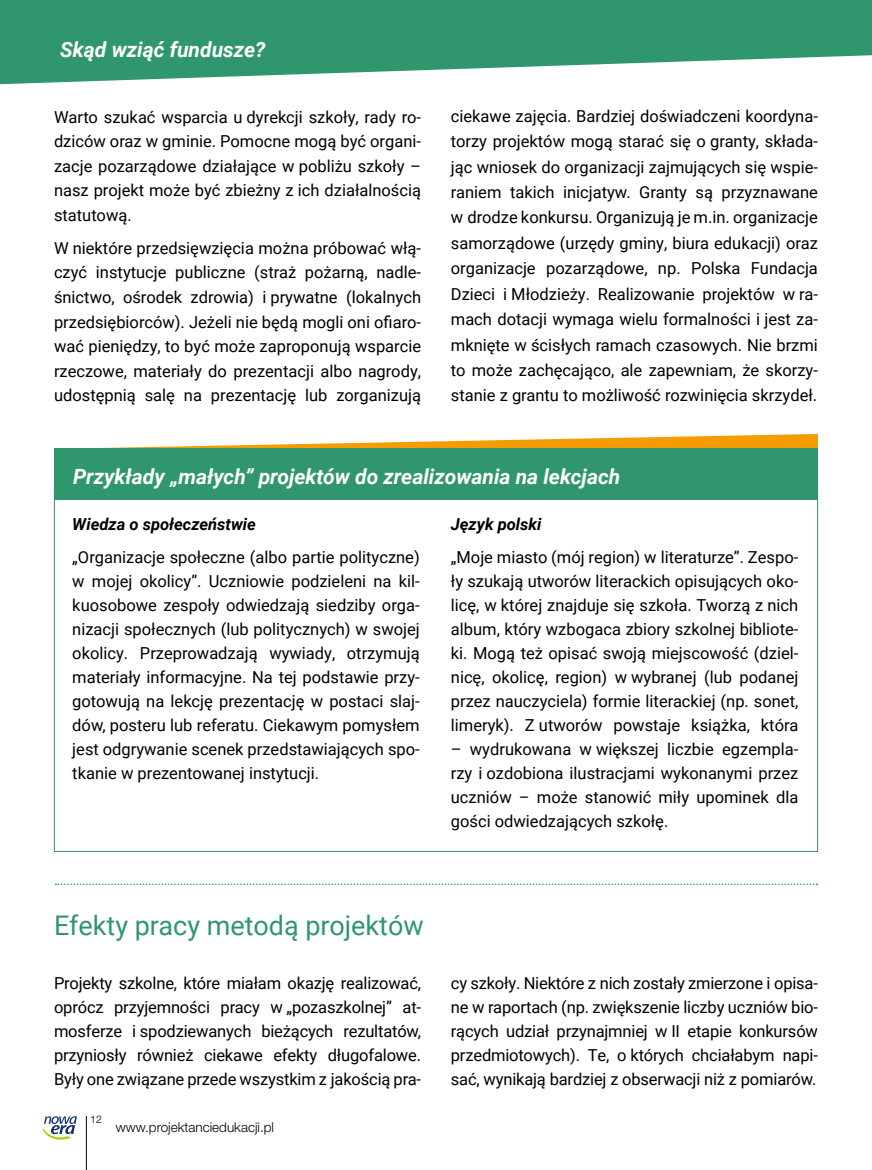
<style>
.page{position:relative;width:872px;height:1170px;background:#fff}
.page>*{position:absolute;margin:0;border:0;box-sizing:border-box;transform-origin:0 0}
.t1{font:27px "Roboto";color:#2f966e}
.t2{font:italic 700 21px "Roboto";color:#fff}
.t3{font:16.5px/24px "Roboto";color:#000;text-align:justify}
.t4{font:italic 700 16.5px "Roboto";color:#000}
.t5{font:300 13.5px "Helvetica Neue LT Pro";color:#000}
.t6{font:300 10.5px "Helvetica Neue LT Pro";color:#000}
</style>
<div class="page">
<hr style="left:86px;top:1115px;width:1px;height:54px;background:#000">
<svg style="left:43px;top:1116px;width:34px;height:23px"></svg>
<svg style="left:0;top:0;width:872px;height:84px;fill:#2f966e"></svg>
<svg style="left:54px;top:434px;width:764px;height:15px"></svg>
<div style="left:54px;top:449px;width:764px;height:51px;background:#2f966e"></div>
<svg style="left:56px;top:883px;width:761px;height:1px"></svg>
<p class="t2" style="left:60px;top:35px;width:207px">Skąd wziąć fundusze?</p>
<p class="t3" style="left:54px;top:104px;width:368px;line-height:24.6px">Warto szukać wsparcia u dyrekcji szkoły, rady ro&shy;dziców oraz w gminie. Pomocne mogą być organi&shy;zacje pozarządowe działające w pobliżu szkoły – nasz projekt może być zbieżny z ich działalnością statutową.</p>
<p class="t3" style="left:54px;top:235px;width:368px;line-height:24.6px">W niektóre przedsięwzięcia można próbować włą&shy;czyć instytucje publiczne (straż pożarną, nadle&shy;śnictwo, ośrodek zdrowia) i prywatne (lokalnych przedsiębiorców). Jeżeli nie będą mogli oni ofiaro&shy;wać pieniędzy, to być może zaproponują wsparcie rzeczowe, materiały do prezentacji albo nagrody, udostępnią salę na prezentację lub zorganizują</p>
<p class="t3" style="left:451px;top:102px;width:368px;line-height:25.3px">ciekawe zajęcia. Bardziej doświadczeni koordyna&shy;torzy projektów mogą starać się o granty, składa&shy;jąc wniosek do organizacji zajmujących się wspie&shy;raniem takich inicjatyw. Granty są przyznawane w drodze konkursu. Organizują je m.in. organizacje samorządowe (urzędy gminy, biura edukacji) oraz organizacje pozarządowe, np. Polska Fundacja Dzieci i Młodzieży. Realizowanie projektów w ra&shy;mach dotacji wymaga wielu formalności i jest za&shy;mknięte w ścisłych ramach czasowych. Nie brzmi to może zachęcająco, ale zapewniam, że skorzy&shy;stanie z grantu to możliwość rozwinięcia skrzydeł.</p>
<p class="t2" style="left:73px;top:462px;width:549px">Przykłady „małych” projektów do zrealizowania na lekcjach</p>
<p class="t4" style="left:72px;top:513px;width:185px">Wiedza o społeczeństwie</p>
<p class="t3" style="left:72px;top:544px;width:349px">„Organizacje społeczne (albo partie polityczne) w mojej okolicy”. Uczniowie podzieleni na kil&shy;kuosobowe zespoły odwiedzają siedziby orga&shy;nizacji społecznych (lub politycznych) w swojej okolicy. Przeprowadzają wywiady, otrzymują materiały informacyjne. Na tej podstawie przy&shy;gotowują na lekcję prezentację w postaci slaj&shy;dów, posteru lub referatu. Ciekawym pomysłem jest odgrywanie scenek przedstawiających spo&shy;tkanie w prezentowanej instytucji.</p>
<p class="t4" style="left:451px;top:513px;width:92px">Język polski</p>
<p class="t3" style="left:451px;top:544px;width:349px">„Moje miasto (mój region) w literaturze”. Zespo&shy;ły szukają utworów literackich opisujących oko&shy;licę, w której znajduje się szkoła. Tworzą z nich album, który wzbogaca zbiory szkolnej bibliote&shy;ki. Mogą też opisać swoją miejscowość (dziel&shy;nicę, okolicę, region) w wybranej (lub podanej przez nauczyciela) formie literackiej (np. sonet, limeryk). Z utworów powstaje książka, która</p>
<p class="t3" style="left:451px;top:736px;width:349px">– wydrukowana w większej liczbie egzempla&shy;rzy i ozdobiona ilustracjami wykonanymi przez uczniów – może stanowić miły upominek dla gości odwiedzających szkołę.</p>
<h1 class="t1" style="left:54px;top:906px;width:371px">Efekty pracy metodą projektów</h1>
<p class="t3" style="left:54px;top:970px;width:369px">Projekty szkolne, które miałam okazję realizować, oprócz przyjemności pracy w „pozaszkolnej” at&shy;mosferze i spodziewanych bieżących rezultatów, przyniosły również ciekawe efekty długofalowe.<br>Były one związane przede wszystkim z jakością pra-</p>
<p class="t6" style="left:90px;top:1113px;width:13px">12</p>
<p class="t5" style="left:116px;top:1118px;width:160px">www.projektanciedukacji.pl</p>
<p class="t3" style="left:451px;top:970px;width:368px">cy szkoły. Niektóre z nich zostały zmierzone i opisa&shy;ne w raportach (np. zwiększenie liczby uczniów bio&shy;rących udział przynajmniej w II etapie konkursów przedmiotowych). Te, o których chciałabym napi&shy;sać, wynikają bardziej z obserwacji niż z pomiarów.</p>
</div>
